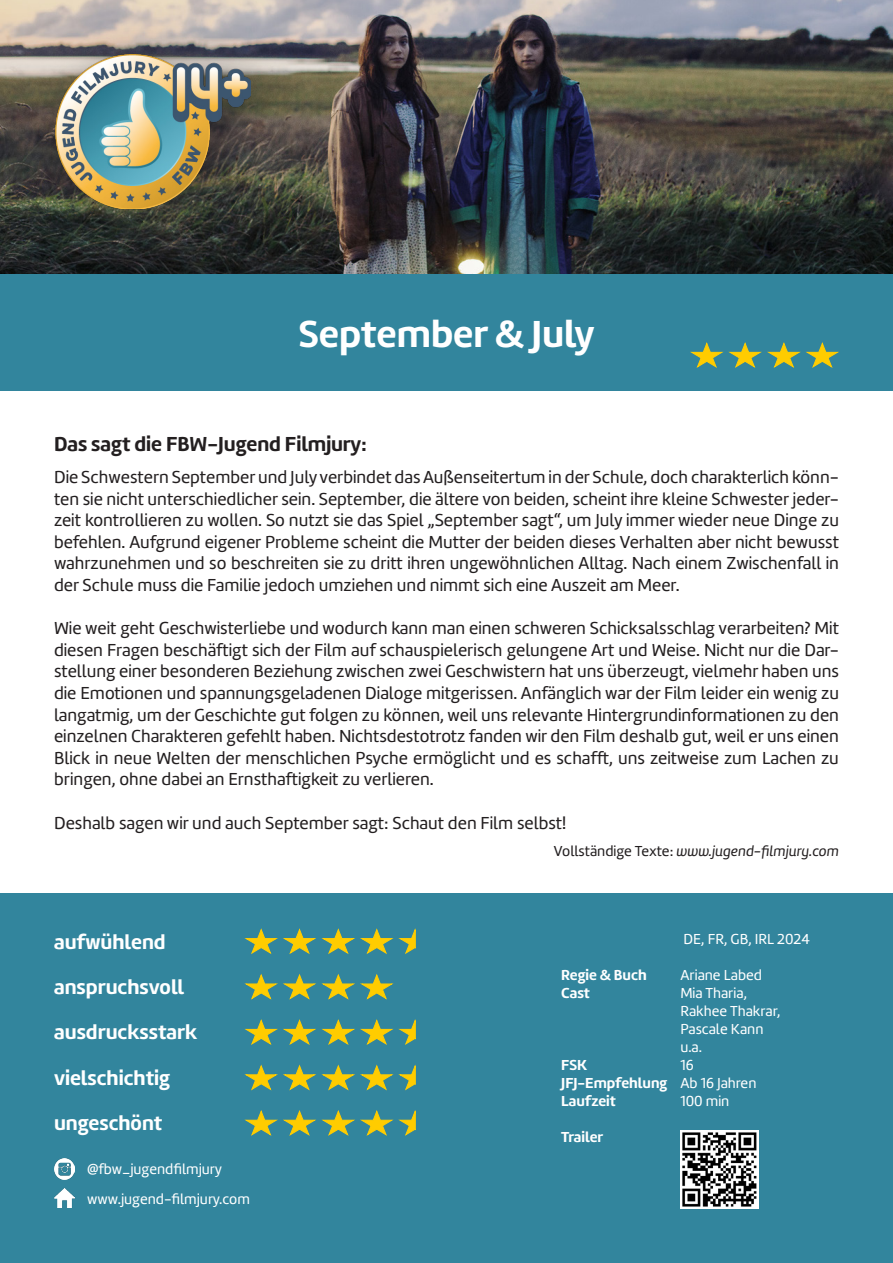
<style>
.page{position:relative;width:893px;height:1263px;background:#fff}
.page>*{position:absolute;margin:0;border:0;box-sizing:border-box;transform-origin:0 0}
.t1{font:39px "Amelia Basic Bold";color:#fff}
.t2{font:21px "Amelia Basic Bold";color:#fff}
.t3{font:21px "Amelia Basic Bold";color:#231f20}
.t4{font:18px/21.6px "Amelia Basic";color:#231f20;text-align:justify}
.t5{font:15px "Amelia Basic";color:#fff}
.t6{font:15px "Amelia Basic Bold";color:#fff}
.t7{font:15px "Amelia Basic Italic";color:#231f20}
.s1{font-family:"Amelia Basic"}
</style>
<div class="page">
<img style="left:0;top:0;width:893px;height:274px">
<div style="left:27px;top:26px;width:269px;height:228px;background:#231f20;opacity:.52"></div>
<img style="left:56px;top:55px;width:195px;height:153px">
<div style="left:0;top:274px;width:893px;height:117px;background:#32859d"></div>
<div style="left:0;top:893px;width:893px;height:370px;background:#32859d"></div>
<svg style="left:245px;top:974px;width:149px;height:26px"></svg>
<svg style="left:245px;top:928px;width:171px;height:26px"></svg>
<svg style="left:245px;top:1019px;width:171px;height:26px"></svg>
<svg style="left:245px;top:1064px;width:171px;height:26px"></svg>
<svg style="left:245px;top:1110px;width:171px;height:26px"></svg>
<img style="left:680px;top:1130px;width:79px;height:79px">
<svg style="left:690px;top:342px;width:149px;height:26px"></svg>
<img style="left:54px;top:1159px;width:20px;height:20px">
<img style="left:54px;top:1189px;width:20px;height:18px">
<p class="t1" style="left:299px;top:311px;width:298px">September &amp; July</p>
<p class="t3" style="left:54px;top:431px;width:314px">Das sagt die FBW-Jugend Filmjury:</p>
<p class="t4" style="left:54px;top:466px;width:786px">Die Schwestern September und July verbindet das Außenseitertum in der Schule, doch charakterlich könn&shy;ten sie nicht unterschiedlicher sein. September, die ältere von beiden, scheint ihre kleine Schwester jeder&shy;zeit kontrollieren zu wollen. So nutzt sie das Spiel „September sagt“, um July immer wieder neue Dinge zu befehlen. Aufgrund eigener Probleme scheint die Mutter der beiden dieses Verhalten aber nicht bewusst wahrzunehmen und so beschreiten sie zu dritt ihren ungewöhnlichen Alltag. Nach einem Zwischenfall in der Schule muss die Familie jedoch umziehen und nimmt sich eine Auszeit am Meer.</p>
<p class="t4" style="left:54px;top:617px;width:786px">Wie weit geht Geschwisterliebe und wodurch kann man einen schweren Schicksalsschlag verarbeiten? Mit diesen Fragen beschäftigt sich der Film auf schauspielerisch gelungene Art und Weise. Nicht nur die Dar&shy;stellung einer besonderen Beziehung zwischen zwei Geschwistern hat uns überzeugt, vielmehr haben uns die Emotionen und spannungsgeladenen Dialoge mitgerissen. Anfänglich war der Film leider ein wenig zu langatmig, um der Geschichte gut folgen zu können, weil uns relevante Hintergrundinformationen zu den einzelnen Charakteren gefehlt haben. Nichtsdestotrotz fanden wir den Film deshalb gut, weil er uns einen Blick in neue Welten der menschlichen Psyche ermöglicht und es schafft, uns zeitweise zum Lachen zu bringen, ohne dabei an Ernsthaftigkeit zu verlieren.</p>
<p class="t4" style="left:54px;top:812px;width:514px">Deshalb sagen wir und auch September sagt: Schaut den Film selbst!</p>
<p class="t7" style="left:554px;top:842px;width:287px"><span class="s1">Vollständige Texte:</span> www.jugend-filmjury.com</p>
<p class="t2" style="left:54px;top:929px;width:113px">aufwühlend</p>
<p class="t2" style="left:54px;top:974px;width:132px">anspruchsvoll</p>
<p class="t2" style="left:54px;top:1020px;width:145px">ausdrucksstark</p>
<p class="t2" style="left:54px;top:1066px;width:118px">vielschichtig</p>
<p class="t2" style="left:54px;top:1111px;width:110px">ungeschönt</p>
<p class="t5" style="left:87px;top:1160px;width:136px">@fbw_jugendfilmjury</p>
<p class="t5" style="left:87px;top:1190px;width:164px">www.jugend-filmjury.com</p>
<p class="t6" style="left:561px;top:966px;width:87px">Regie &amp; Buch</p>
<p class="t6" style="left:561px;top:984px;width:30px">Cast</p>
<p class="t6" style="left:561px;top:1056px;width:27px">FSK</p>
<p class="t6" style="left:561px;top:1074px;width:107px">JFJ-Empfehlung</p>
<p class="t6" style="left:561px;top:1092px;width:56px">Laufzeit</p>
<p class="t6" style="left:561px;top:1128px;width:44px">Trailer</p>
<p class="t5" style="left:683px;top:930px;width:128px">DE, FR, GB, IRL 2024</p>
<p class="t5" style="left:680px;top:966px;width:83px">Ariane Labed</p>
<p class="t5" style="left:680px;top:984px;width:68px">Mia Tharia,</p>
<p class="t5" style="left:680px;top:1002px;width:101px">Rakhee Thakrar,</p>
<p class="t5" style="left:680px;top:1020px;width:85px">Pascale Kann</p>
<p class="t5" style="left:680px;top:1038px;width:23px">u.a.</p>
<p class="t5" style="left:680px;top:1056px;width:15px">16</p>
<p class="t5" style="left:680px;top:1074px;width:78px">Ab 16 Jahren</p>
<p class="t5" style="left:680px;top:1092px;width:51px">100 min</p>
</div>
